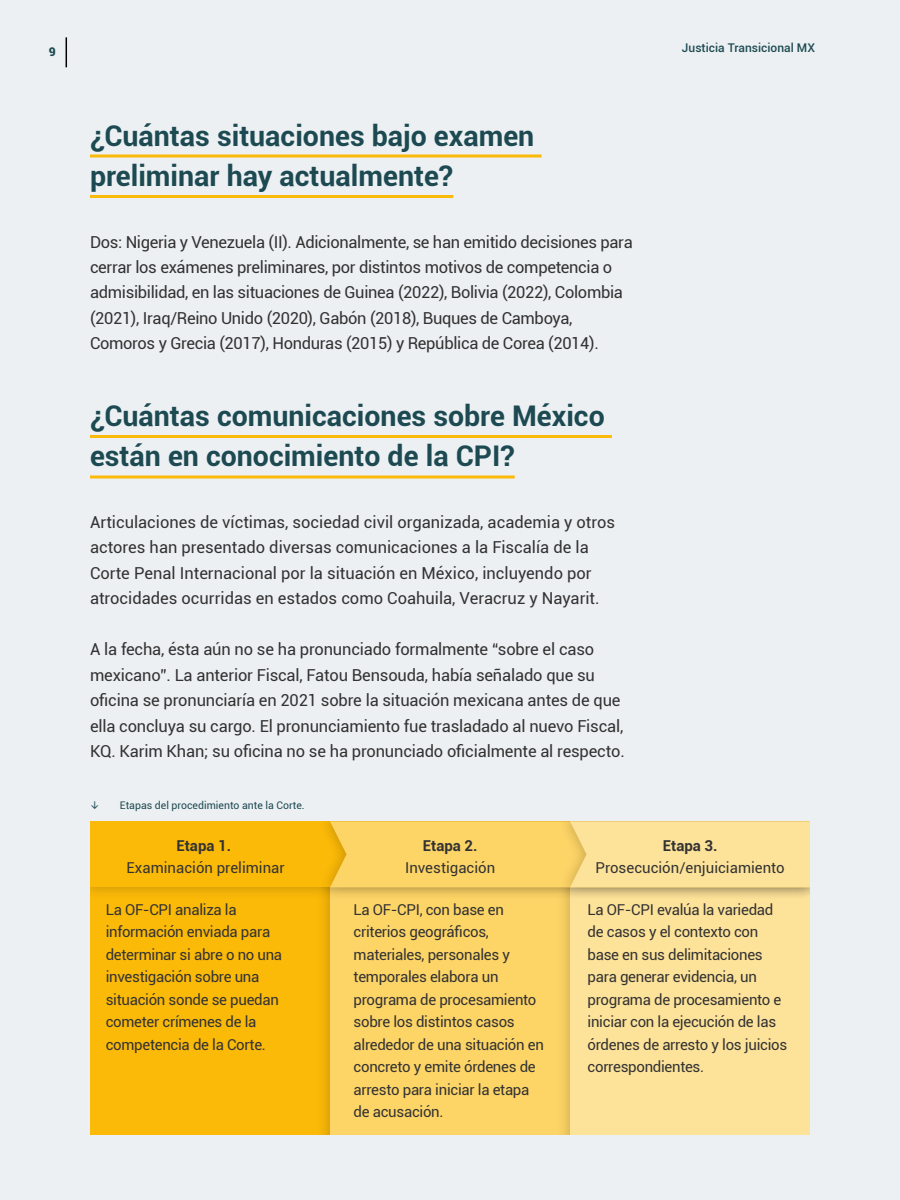
<style>
.page{position:relative;width:900px;height:1200px;background:#ecf0f2}
.page>*{position:absolute;margin:0;border:0;box-sizing:border-box;transform-origin:0 0}
.t1{font:700 28.5px/40.5px "Roboto";color:#1d4a52}
.t2{font:16.5px/25.5px "Roboto";letter-spacing:-.01em;color:#333232}
.t3{font:15px/22.5px "Roboto";letter-spacing:-.02em;color:#333}
.t4{font:15px "Roboto";color:#333}
.t5{font:700 15px "Roboto";color:#333}
.t6{font:500 12px "Roboto";color:#1d4a52}
.t7{font:900 12px "Roboto";color:#1d4a52}
.t8{font:10.5px "Roboto";color:#1d4a52}
.t9{font:10.5px "Inter";color:#1d4a52}
</style>
<div class="page">
<hr style="left:66px;top:37px;width:1px;height:30px;background:#000">
<svg style="left:90px;top:154px;width:452px;height:4px;fill:#f3d379"></svg>
<hr style="left:90px;top:195px;width:363px;height:3px;background:#fbb908">
<hr style="left:90px;top:435px;width:522px;height:3px;background:#fbb908">
<hr style="left:90px;top:476px;width:425px;height:2px;background:#fbb908">
<div style="left:90px;top:821px;width:720px;height:314px;background:#fbb908"></div>
<div style="left:330px;top:821px;width:480px;height:314px;background:#fdd466"></div>
<div style="left:570px;top:821px;width:240px;height:314px;background:#fde299"></div>
<svg style="left:330px;top:821px;width:480px;height:66px"></svg>
<p class="t7" style="left:49px;top:43px;width:8px">9</p>
<p class="t6" style="left:682px;top:40px;width:135px">Justicia Transicional MX</p>
<h1 class="t1" style="left:90px;top:114px;width:446px">¿Cuántas situaciones bajo examen preliminar hay actualmente?</h1>
<p class="t2" style="left:90px;top:228px;width:544px">Dos: Nigeria y Venezuela (II). Adicionalmente, se han emitido decisiones para cerrar los exámenes preliminares, por distintos motivos de competencia o admisibilidad, en las situaciones de Guinea (2022), Bolivia (2022), Colombia (2021), Iraq/Reino Unido (2020), Gabón (2018), Buques de Camboya, Comoros y Grecia (2017), Honduras (2015) y República de Corea (2014).</p>
<h1 class="t1" style="left:90px;top:394px;width:516px">¿Cuántas comunicaciones sobre México están en conocimiento de la CPI?</h1>
<p class="t2" style="left:90px;top:509px;width:527px">Articulaciones de víctimas, sociedad civil organizada, academia y otros actores han presentado diversas comunicaciones a la Fiscalía de la Corte Penal Internacional por la situación en México, incluyendo por atrocidades ocurridas en estados como Coahuila, Veracruz y Nayarit.</p>
<p class="t2" style="left:90px;top:636px;width:536px">A la fecha, ésta aún no se ha pronunciado formalmente “sobre el caso mexicano”. La anterior Fiscal, Fatou Bensouda, había señalado que su oficina se pronunciaría en 2021 sobre la situación mexicana antes de que ella concluya su cargo. El pronunciamiento fue trasladado al nuevo Fiscal, KQ. Karim Khan; su oficina no se ha pronunciado oficialmente al respecto.</p>
<p class="t9" style="left:90px;top:797px;width:12px">↓</p>
<p class="t8" style="left:120px;top:797px;width:186px">Etapas del procedimiento ante la Corte.</p>
<p class="t5" style="left:176px;top:835px;width:56px">Etapa 1.</p>
<p class="t4" style="left:127px;top:858px;width:160px">Examinación preliminar</p>
<p class="t5" style="left:423px;top:835px;width:56px">Etapa 2.</p>
<p class="t4" style="left:405px;top:858px;width:92px">Investigación</p>
<p class="t5" style="left:663px;top:835px;width:56px">Etapa 3.</p>
<p class="t4" style="left:595px;top:858px;width:191px">Prosecución/enjuiciamiento</p>
<p class="t3" style="left:106px;top:897px;width:178px">La OF-CPI analiza la información enviada para determinar si abre o no una investigación sobre una situación sonde se puedan cometer crímenes de la competencia de la Corte.</p>
<p class="t3" style="left:354px;top:897px;width:192px">La OF-CPI, con base en criterios geográficos, materiales, personales y temporales elabora un programa de procesamiento sobre los distintos casos alrededor de una situación en concreto y emite órdenes de arresto para iniciar la etapa de acusación.</p>
<p class="t3" style="left:588px;top:897px;width:201px">La OF-CPI evalúa la variedad de casos y el contexto con base en sus delimitaciones para generar evidencia, un programa de procesamiento e iniciar con la ejecución de las órdenes de arresto y los juicios correspondientes.</p>
</div>
